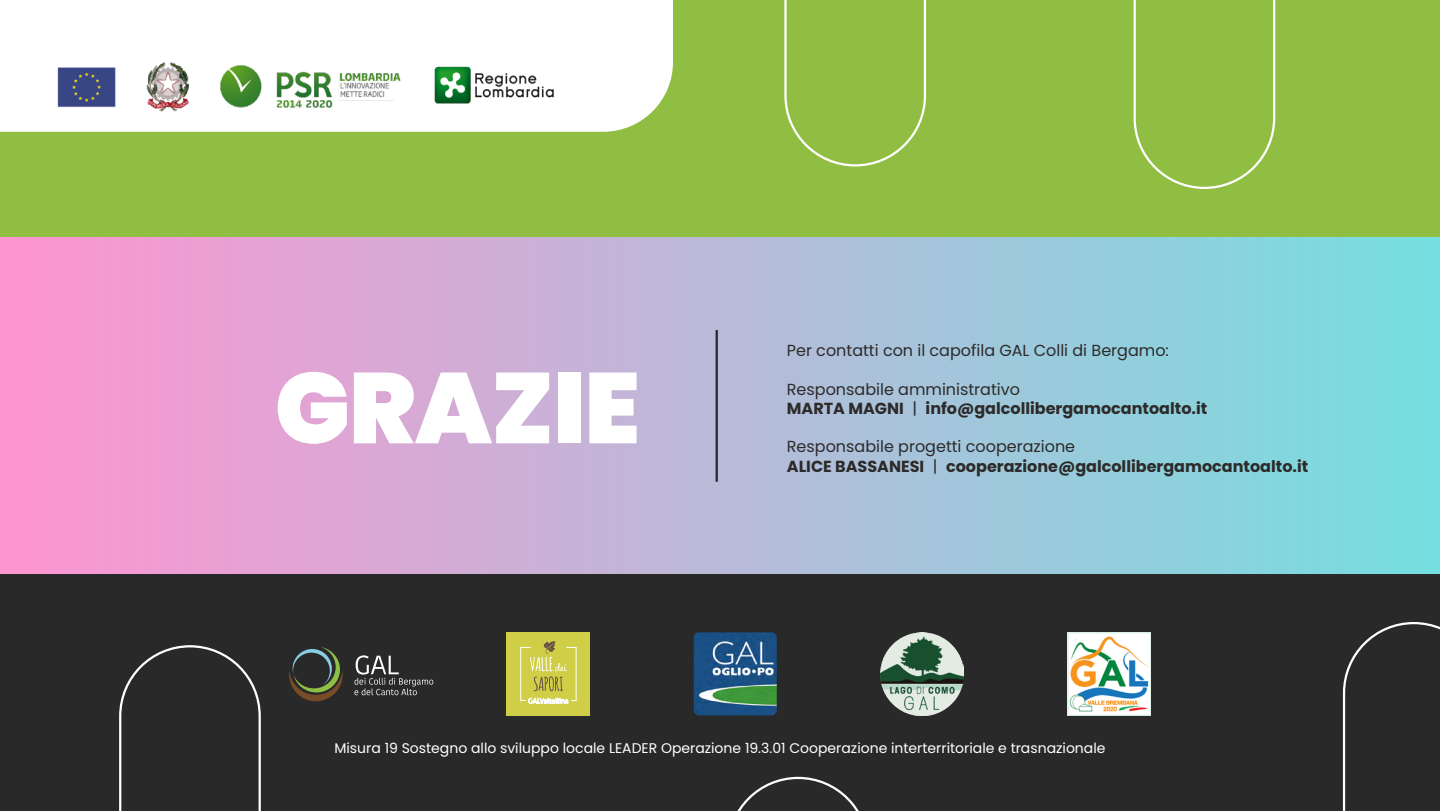
<style>
.page{position:relative;width:1440px;height:811px;background:#292929}
.page>*{position:absolute;margin:0;border:0;box-sizing:border-box;transform-origin:0 0}
.t1{font:900 100px "Poppins";letter-spacing:-.01em;color:#fff}
.t2{font:700 16px/19.2px "Poppins";color:#2d2a2a}
.t3{font:16px "Poppins";color:#2d2a2a}
.t4{font:14px "Poppins";color:#fff}
.s1{font-weight:400}
</style>
<div class="page">
<div style="left:0;top:0;width:1440px;height:546px;background:#90be43"></div>
<div style="left:0;top:238px;width:1440px;height:336px;background:linear-gradient(to right,#fe95d1,#75dee0)"></div>
<svg style="left:119px;top:645px;width:142px;height:166px"></svg>
<svg style="left:784px;top:0;width:142px;height:166px"></svg>
<svg style="left:737px;top:777px;width:122px;height:34px"></svg>
<svg style="left:1343px;top:622px;width:97px;height:189px"></svg>
<svg style="left:1134px;top:0;width:141px;height:189px"></svg>
<hr style="left:716px;top:330px;width:2px;height:152px;background:#292929">
<div style="left:0;top:0;width:673px;height:132px;background:#fff"></div>
<svg style="left:354px;top:655px;width:79px;height:40px"></svg>
<svg style="left:289px;top:647px;width:54px;height:54px"></svg>
<div style="left:507px;top:632px;width:83px;height:84px;background:#cfce46"></div>
<svg style="left:520px;top:641px;width:57px;height:63px"></svg>
<img style="left:881px;top:632px;width:83px;height:83px">
<img style="left:694px;top:632px;width:83px;height:83px">
<img style="left:1068px;top:632px;width:83px;height:83px">
<img style="left:57px;top:57px;width:503px;height:58px">
<p class="t1" style="left:275px;top:350px;width:367px">GRAZIE</p>
<p class="t3" style="left:787px;top:341px;width:384px">Per contatti con il capofila GAL Colli di Bergamo:</p>
<p class="t2" style="left:787px;top:379px;width:422px"><span class="s1">Responsabile amministrativo<br></span>MARTA MAGNI <span class="s1">|</span> info@galcollibergamocantoalto.it</p>
<p class="t2" style="left:787px;top:437px;width:523px"><span class="s1">Responsabile progetti cooperazione<br></span>ALICE BASSANESI <span class="s1">|</span> cooperazione@galcollibergamocantoalto.it</p>
<p class="t4" style="left:334px;top:739px;width:773px">Misura 19 Sostegno allo sviluppo locale LEADER Operazione 19.3.01 Cooperazione interterritoriale e trasnazionale</p>
</div>
